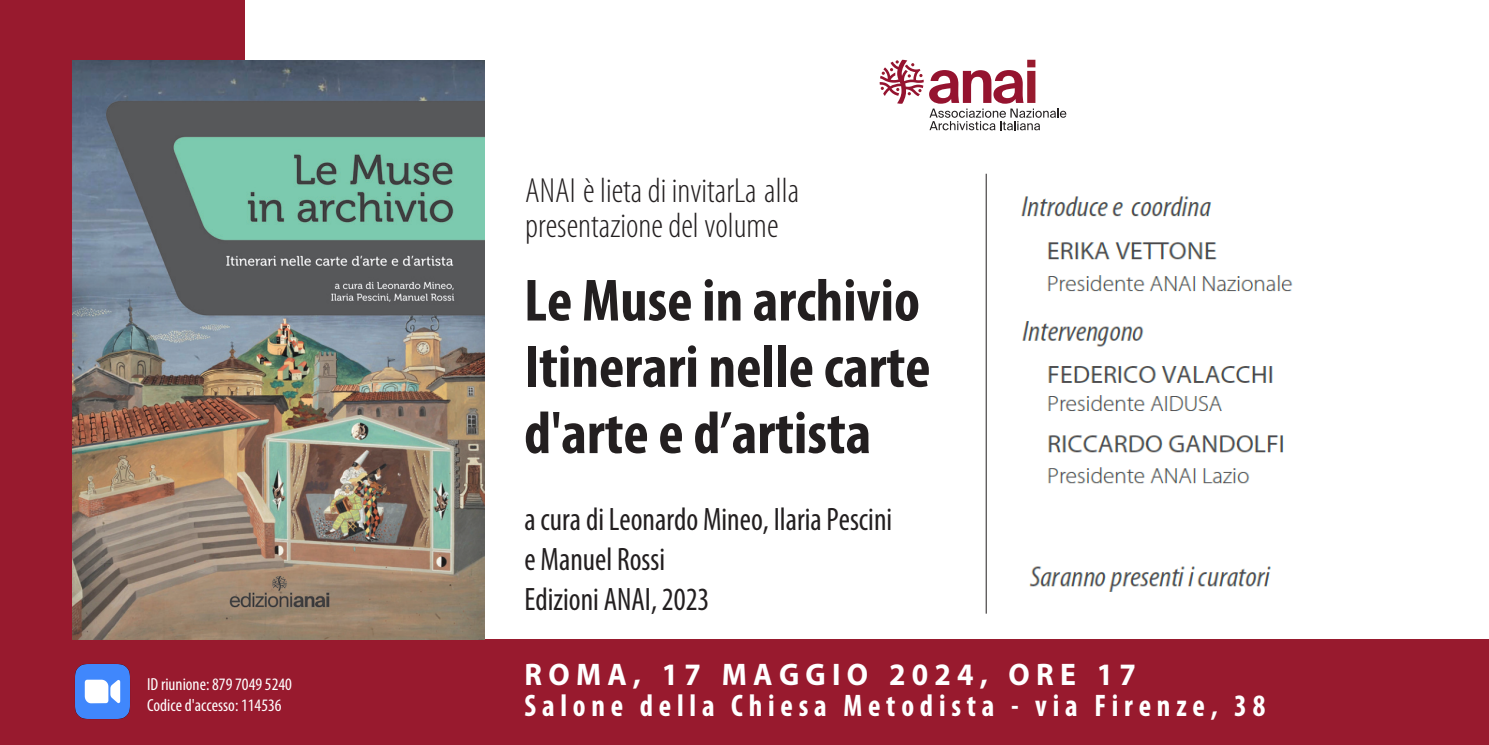
<style>
.page{position:relative;width:1489px;height:745px;background:#fff}
.page>*{position:absolute;margin:0;border:0;box-sizing:border-box;transform-origin:0 0}
.t1{font:700 condensed 60px/66.2px "Myriad Pro";color:#231f20}
.t2{font:300 condensed 35px/35px "Myriad Pro";color:#231f20}
.t3{font:condensed 32.5px/40px "Myriad Pro";color:#231f20;scale:.95 1}
.t4{font:700 condensed 31.25px "Myriad Pro";letter-spacing:.195em;color:#fff;scale:.95 1}
.t5{font:700 31.25px "Myriad Pro";letter-spacing:.21em;color:#fff;scale:.95 1}
.t6{font:condensed 17.5px/21px "Myriad Pro";color:#fff}
</style>
<div class="page">
<div style="left:0;top:0;width:245px;height:744px;background:#981a2e"></div>
<svg style="left:879px;top:60px;width:44px;height:44px"></svg>
<svg style="left:929px;top:60px;width:137px;height:70px"></svg>
<div style="left:212px;top:639px;width:1276px;height:105px;background:#981a2e"></div>
<hr style="left:985px;top:174px;width:1px;height:439px;background:#231f20">
<img style="left:72px;top:61px;width:412px;height:578px">
<img style="left:75px;top:664px;width:55px;height:55px">
<img style="left:1021px;top:196px;width:272px;height:396px">
<p class="t6" style="left:147px;top:672px;width:146px">ID riunione: 879 7049 5240<br>Codice d'accesso: 114536</p>
<p class="t2" style="left:525px;top:176px;width:275px">ANAI è lieta di invitarLa alla presentazione del volume</p>
<h1 class="t1" style="left:524px;top:273px;width:408px">Le Muse in archivio<br>Itinerari nelle carte d'arte e d’artista</h1>
<p class="t3" style="left:524px;top:502px;width:388px">a cura di Leonardo Mineo, Ilaria Pescini e Manuel Rossi<br>Edizioni ANAI, 2023</p>
<p class="t5" style="left:524px;top:654px;width:645px">ROMA, 17 MAGGIO 2024, ORE 17</p>
<p class="t4" style="left:524px;top:686px;width:781px">Salone della Chiesa Metodista - via Firenze, 38</p>
</div>
